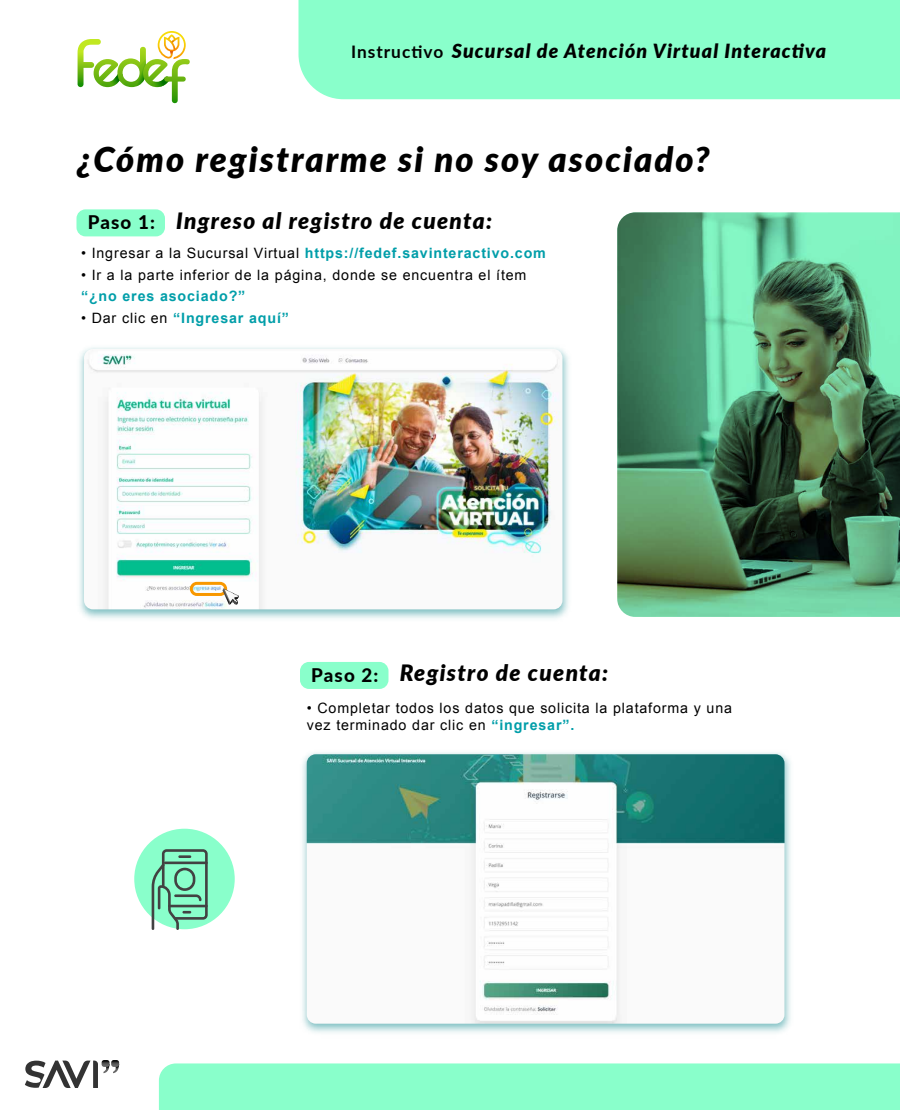
<style>
.page{position:relative;width:900px;height:1110px;background:#fff}
.page>*{position:absolute;margin:0;border:0;box-sizing:border-box;transform-origin:0 0}
.t1{font:italic 900 34.5px "Lato";letter-spacing:.06em;color:#000}
.t2{font:italic 900 22.5px "Lato";letter-spacing:.06em;color:#000}
.t3{font:italic 900 19.5px "Lato";letter-spacing:.06em;color:#000}
.t4{font:800 18.75px "Lato";letter-spacing:.06em;color:#000}
.t5{font:14.25px/17.2px "Arial";letter-spacing:.06em;color:#000}
.t6{font:700 14.25px "Arial";letter-spacing:.06em;color:#009ea9}
.s1{font-weight:700;font-style:normal;font-size:17.25px}
.s2{font-weight:400;color:#000}
.s3{font-weight:700;color:#009ea9}
</style>
<div class="page">
<svg style="left:78px;top:31px;width:112px;height:72px"></svg>
<svg style="left:25px;top:1060px;width:94px;height:27px"></svg>
<div style="left:298px;top:0;width:602px;height:99px;background:#89ffcb"></div>
<div style="left:159px;top:1063px;width:741px;height:46px;background:#89ffcb"></div>
<div style="left:76px;top:209px;width:89px;height:27px;background:#89ffcb;border-radius:9px"></div>
<div style="left:300px;top:662px;width:88px;height:26px;background:#89ffcb;border-radius:9px"></div>
<img style="left:79px;top:347px;width:490px;height:272px">
<img style="left:84px;top:349px;width:478px;height:260px">
<div style="left:190px;top:581px;width:37px;height:15px;border:3px solid #f89800;border-radius:6px"></div>
<svg style="left:222px;top:588px;width:17px;height:16px"></svg>
<svg style="left:617px;top:212px;width:283px;height:404px;background:#518f6a"></svg>
<img style="left:302px;top:752px;width:489px;height:281px">
<img style="left:307px;top:754px;width:477px;height:269px">
<div style="left:134px;top:828px;width:101px;height:101px;background:#89ffcb;border-radius:50%"></div>
<svg style="left:152px;top:849px;width:56px;height:80px"></svg>
<h3 class="t3" style="left:351px;top:37px;width:477px"><span class="s1">Instructivo</span> Sucursal de Atención Virtual Interactiva</h3>
<h1 class="t1" style="left:77px;top:133px;width:634px">¿Cómo registrarme si no soy asociado?</h1>
<h2 class="t2" style="left:176px;top:204px;width:317px">Ingreso al registro de cuenta:</h2>
<h3 class="t4" style="left:88px;top:208px;width:69px">Paso 1:</h3>
<p class="t6" style="left:81px;top:243px;width:466px"><span class="s2">• Ingresar a la Sucursal Virtual</span> https://fedef.savinteractivo.com</p>
<p class="t5" style="left:81px;top:266px;width:447px">• Ir a la parte inferior de la página, donde se encuentra el ítem</p>
<p class="t6" style="left:81px;top:287px;width:166px">“¿no eres asociado?”</p>
<p class="t6" style="left:81px;top:308px;width:209px"><span class="s2">• Dar clic en</span> “Ingresar aquí”</p>
<h2 class="t2" style="left:400px;top:656px;width:210px">Registro de cuenta:</h2>
<p class="t5" style="left:307px;top:699px;width:427px">• Completar todos los datos que solicita la plataforma y una vez terminado dar clic en <span class="s3">“ingresar”.</span></p>
<h3 class="t4" style="left:311px;top:661px;width:69px">Paso 2:</h3>
</div>
